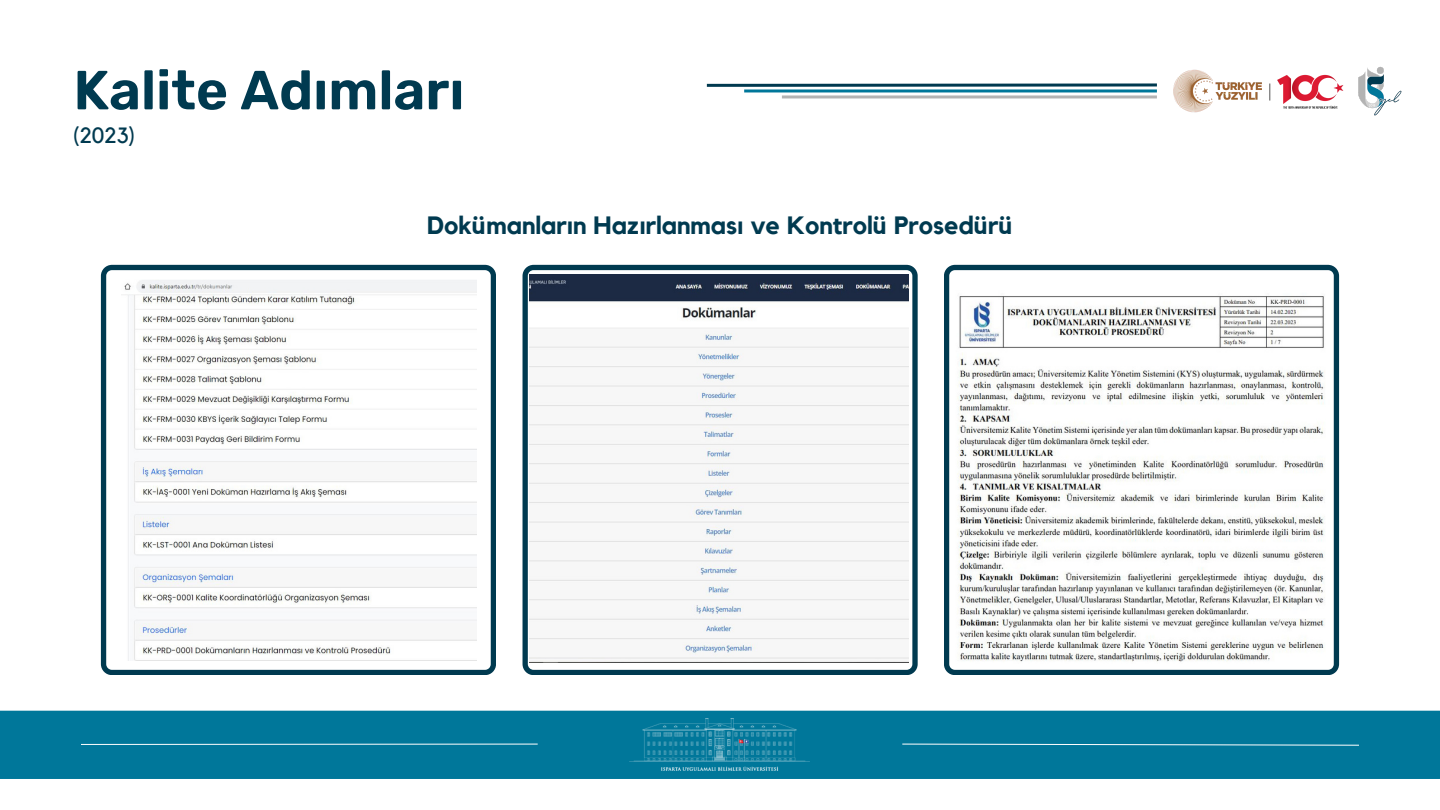
<style>
.page{position:relative;width:1440px;height:810px;background:#fff}
.page>*{position:absolute;margin:0;border:0;box-sizing:border-box;transform-origin:0 0}
.t1{font:600 55px "Rubik";color:#003a50}
.t2{font:700 25px "Kollektif";color:#003a50}
.t3{font:22px "Kollektif";color:#003a50}
</style>
<div class="page">
<div style="left:0;top:711px;width:1440px;height:68px;background:#00779a"></div>
<svg style="left:80px;top:743px;width:458px;height:2px"></svg>
<svg style="left:902px;top:743px;width:458px;height:3px"></svg>
<img style="left:630px;top:719px;width:180px;height:52px">
<svg style="left:101px;top:265px;width:395px;height:410px"></svg>
<img style="left:121px;top:280px;width:355px;height:380px">
<svg style="left:523px;top:265px;width:395px;height:410px"></svg>
<img style="left:530px;top:275px;width:379px;height:387px">
<svg style="left:944px;top:265px;width:395px;height:410px;fill:#003a50"></svg>
<img style="left:954px;top:277px;width:375px;height:387px">
<hr style="left:744px;top:89px;width:413px;height:3px;background:#00779a">
<hr style="left:782px;top:95px;width:375px;height:3px;background:#b3b3b3">
<svg style="left:706px;top:83px;width:451px;height:4px"></svg>
<img style="left:1363px;top:66px;width:39px;height:49px">
<img style="left:1173px;top:69px;width:81px;height:44px">
<img style="left:1254px;top:74px;width:109px;height:35px">
<svg style="left:1269px;top:84px;width:1px;height:17px"></svg>
<p class="t1" style="left:73px;top:58px;width:393px">Kalite Adımları</p>
<p class="t3" style="left:73px;top:125px;width:63px">(2023)</p>
<p class="t2" style="left:427px;top:214px;width:588px">Dokümanların Hazırlanması ve Kontrolü Prosedürü</p>
</div>
